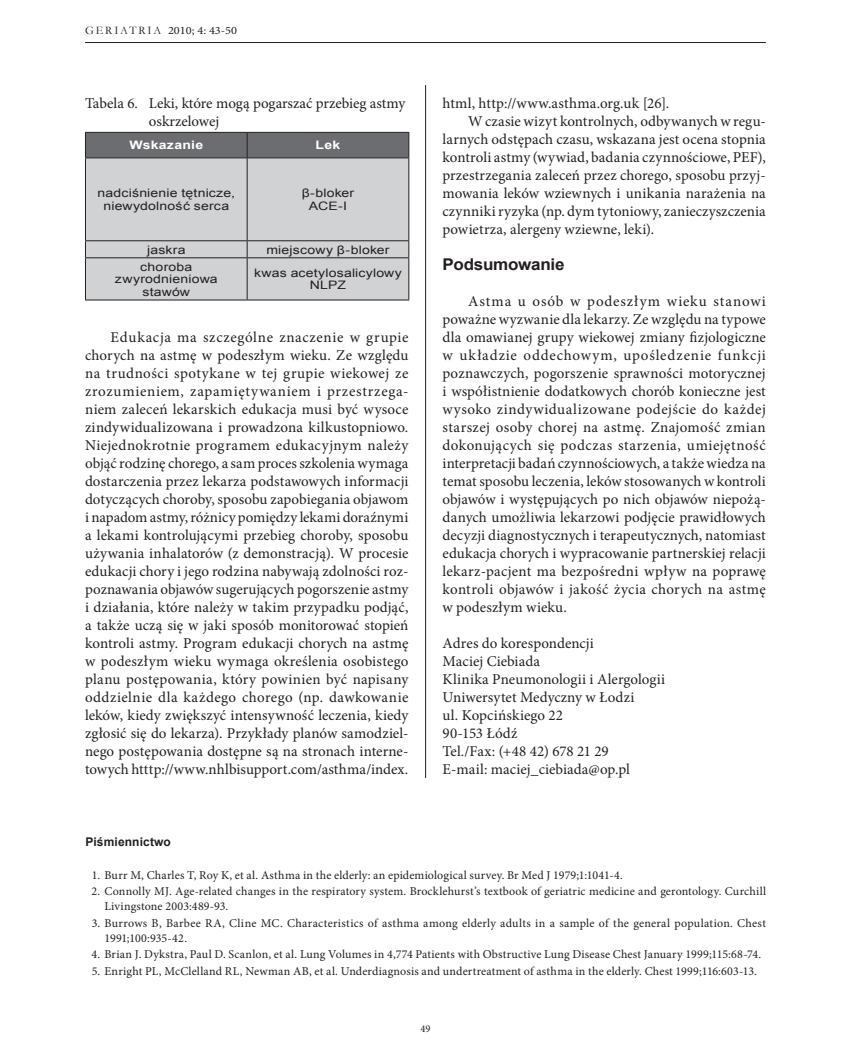
<style>
.page{position:relative;width:851px;height:1063px;background:#fff}
.page>*{position:absolute;margin:0;border:0;box-sizing:border-box;transform-origin:0 0}
.Podtytul{font:700 16.2px "Arial";letter-spacing:-.015em;color:#231f20;scale:1.05 1}
.Main{font:15px/18px "Minion Pro";letter-spacing:.005em;color:#231f20;text-align:justify}
.Naglowek_tabeli{font:15px/18px "Minion Pro";color:#231f20}
.Pismiennictwo{font:12px/15px "Minion Pro";letter-spacing:.015em;color:#231f20}
.napis_Pismiennictwo{font:700 12px "Arial";letter-spacing:.01em;color:#231f20}
.Tabela{font:11.7px/12.6px "Arial";letter-spacing:.015em;color:#231f20;text-align:center;scale:1.2 1}
.Tabela-2{font:700 11.7px "Arial";letter-spacing:.02em;color:#fff;scale:1.2 1}
.t1{font:11.25px "Minion Pro";color:#231f20;scale:1.1 1}
.t2{font:10.5px "Minion Pro";color:#231f20}
.s1{font-family:"Garamond";font-size:11.55px}
</style>
<div class="page">
<hr style="left:425px;top:85px;width:1px;height:893px;background:#231f20">
<hr style="left:85px;top:42px;width:680px;height:1px;background:#231f20">
<div style="left:86px;top:159px;width:322px;height:141px;background:#d1d2d4"></div>
<svg style="left:85px;top:132px;width:324px;height:26px;background:#67686b"></svg>
<hr style="left:85px;top:158px;width:162px;height:1px;background:#231f20">
<hr style="left:85px;top:158px;width:1px;height:82px;background:#231f20">
<hr style="left:247px;top:158px;width:162px;height:1px;background:#231f20">
<hr style="left:247px;top:158px;width:1px;height:82px;background:#231f20">
<hr style="left:408px;top:158px;width:1px;height:82px;background:#231f20">
<hr style="left:85px;top:240px;width:162px;height:1px;background:#231f20">
<svg style="left:85px;top:241px;width:1px;height:16px"></svg>
<hr style="left:247px;top:240px;width:162px;height:1px;background:#231f20">
<svg style="left:247px;top:241px;width:1px;height:16px"></svg>
<svg style="left:408px;top:241px;width:1px;height:16px"></svg>
<hr style="left:85px;top:257px;width:162px;height:1px;background:#231f20">
<hr style="left:85px;top:258px;width:1px;height:42px;background:#231f20">
<hr style="left:247px;top:257px;width:162px;height:1px;background:#231f20">
<hr style="left:247px;top:258px;width:1px;height:42px;background:#231f20">
<hr style="left:408px;top:258px;width:1px;height:42px;background:#231f20">
<hr style="left:85px;top:300px;width:162px;height:1px;background:#231f20">
<hr style="left:247px;top:300px;width:162px;height:1px;background:#231f20">
<div style="left:85px;top:778px;width:681px;height:200px;background:#fff"></div>
<p class="t1" style="left:85px;top:23px;width:140px"><span class="s1">GERIATRIA</span> 2010; 4: 43-50</p>
<p class="Naglowek_tabeli" style="left:149px;top:94px;width:258px;text-indent:-64px">Tabela 6. Leki, które mogą pogarszać przebieg astmy oskrzelowej</p>
<p class="Tabela-2" style="left:129px;top:138px;width:63px">Wskazanie</p>
<p class="Tabela-2" style="left:315px;top:138px;width:22px">Lek</p>
<p class="Tabela" style="left:97px;top:187px;width:116px">nadciśnienie tętnicze, niewydolność serca</p>
<p class="Tabela" style="left:301px;top:187px;width:45px">β-bloker</p>
<p class="Tabela" style="left:309px;top:200px;width:33px">ACE-I</p>
<p class="Tabela" style="left:147px;top:243px;width:33px">jaskra</p>
<p class="Tabela" style="left:266px;top:243px;width:104px">miejscowy β-bloker</p>
<p class="Tabela" style="left:115px;top:260px;width:87px">choroba zwyrodnieniowa stawów</p>
<p class="Tabela" style="left:254px;top:267px;width:125px">kwas acetylosalicylowy<br>NLPZ</p>
<p class="Main" style="left:85px;top:328px;width:325px;text-indent:26px">Edukacja ma szczególne znaczenie w grupie chorych na astmę w podeszłym wieku. Ze względu na trudności spotykane w tej grupie wiekowej ze zrozumieniem, zapamiętywaniem i przestrzega&shy;niem zaleceń lekarskich edukacja musi być wysoce zindywidualizowana i prowadzona kilkustopniowo.<br>Niejednokrotnie programem edukacyjnym należy objąć rodzinę chorego, a sam proces szkolenia wymaga dostarczenia przez lekarza podstawowych informacji dotyczących choroby, sposobu zapobiegania objawom i napadom astmy, różnicy pomiędzy lekami doraźnymi a lekami kontrolującymi przebieg choroby, sposobu używania inhalatorów (z demonstracją). W procesie edukacji chory i jego rodzina nabywają zdolności roz&shy;poznawania objawów sugerujących pogorszenie astmy i działania, które należy w takim przypadku podjąć, a także uczą się w jaki sposób monitorować stopień kontroli astmy. Program edukacji chorych na astmę w podeszłym wieku wymaga określenia osobistego planu postępowania, który powinien być napisany oddzielnie dla każdego chorego (np. dawkowanie leków, kiedy zwiększyć intensywność leczenia, kiedy zgłosić się do lekarza). Przykłady planów samodziel&shy;nego postępowania dostępne są na stronach interne&shy;towych htttp://www.nhlbisupport.com/asthma/index.</p>
<p class="Main" style="left:442px;top:94px;width:228px">html, http://www.asthma.org.uk [26].</p>
<p class="Main" style="left:442px;top:112px;width:325px;text-indent:26px">W czasie wizyt kontrolnych, odbywanych w regu&shy;larnych odstępach czasu, wskazana jest ocena stopnia kontroli astmy (wywiad, badania czynnościowe, PEF), przestrzegania zaleceń przez chorego, sposobu przyj&shy;mowania leków wziewnych i unikania narażenia na czynniki ryzyka (np. dym tytoniowy, zanieczyszczenia powietrza, alergeny wziewne, leki).</p>
<p class="Podtytul" style="left:442px;top:254px;width:118px">Podsumowanie</p>
<p class="Main" style="left:442px;top:292px;width:325px;text-indent:26px">Astma u osób w podeszłym wieku stanowi poważne wyzwanie dla lekarzy. Ze względu na typowe dla omawianej grupy wiekowej zmiany fizjologiczne w układzie oddechowym, upośledzenie funkcji poznawczych, pogorszenie sprawności motorycznej i współistnienie dodatkowych chorób konieczne jest wysoko zindywidualizowane podejście do każdej starszej osoby chorej na astmę. Znajomość zmian dokonujących się podczas starzenia, umiejętność interpretacji badań czynnościowych, a także wiedza na temat sposobu leczenia, leków stosowanych w kontroli objawów i występujących po nich objawów niepożą&shy;danych umożliwia lekarzowi podjęcie prawidłowych decyzji diagnostycznych i terapeutycznych, natomiast edukacja chorych i wypracowanie partnerskiej relacji lekarz-pacjent ma bezpośredni wpływ na poprawę kontroli objawów i jakość życia chorych na astmę w podeszłym wieku.</p>
<p class="Main" style="left:442px;top:634px;width:153px">Adres do korespondencji</p>
<p class="Main" style="left:442px;top:652px;width:99px">Maciej Ciebiada</p>
<p class="Main" style="left:442px;top:670px;width:224px">Klinika Pneumonologii i Alergologii</p>
<p class="Main" style="left:442px;top:688px;width:193px">Uniwersytet Medyczny w Łodzi</p>
<p class="Main" style="left:442px;top:706px;width:122px">ul. Kopcińskiego 22</p>
<p class="Main" style="left:442px;top:724px;width:76px">90-153 Łódź</p>
<p class="Main" style="left:442px;top:742px;width:168px">Tel./Fax: (+48 42) 678 21 29</p>
<p class="Main" style="left:442px;top:760px;width:189px">E-mail: maciej_ciebiada@op.pl</p>
<p class="napis_Pismiennictwo" style="left:85px;top:834px;width:87px">Piśmiennictwo</p>
<p class="Pismiennictwo" style="left:92px;top:868px;width:532px">1. Burr M, Charles T, Roy K, et al. Asthma in the elderly: an epidemiological survey. Br Med J 1979;1:1041-4.</p>
<p class="Pismiennictwo" style="left:104px;top:884px;width:663px;text-indent:-13px">2. Connolly MJ. Age-related changes in the respiratory system. Brocklehurst’s textbook of geriatric medicine and gerontology. Curchill<br>Livingstone 2003:489-93.</p>
<p class="Pismiennictwo" style="left:104px;top:916px;width:663px;text-indent:-13px">3. Burrows B, Barbee RA, Cline MC. Characteristics of asthma among elderly adults in a sample of the general population. Chest<br>1991;100:935-42.</p>
<p class="Pismiennictwo" style="left:91px;top:947px;width:671px">4. Brian J. Dykstra, Paul D. Scanlon, et al. Lung Volumes in 4,774 Patients with Obstructive Lung Disease Chest January 1999;115:68-74.</p>
<p class="Pismiennictwo" style="left:92px;top:964px;width:666px">5. Enright PL, McClelland RL, Newman AB, et al. Underdiagnosis and undertreatment of asthma in the elderly. Chest 1999;116:603-13.</p>
<p class="t2" style="left:420px;top:1022px;width:12px">49</p>
</div>
